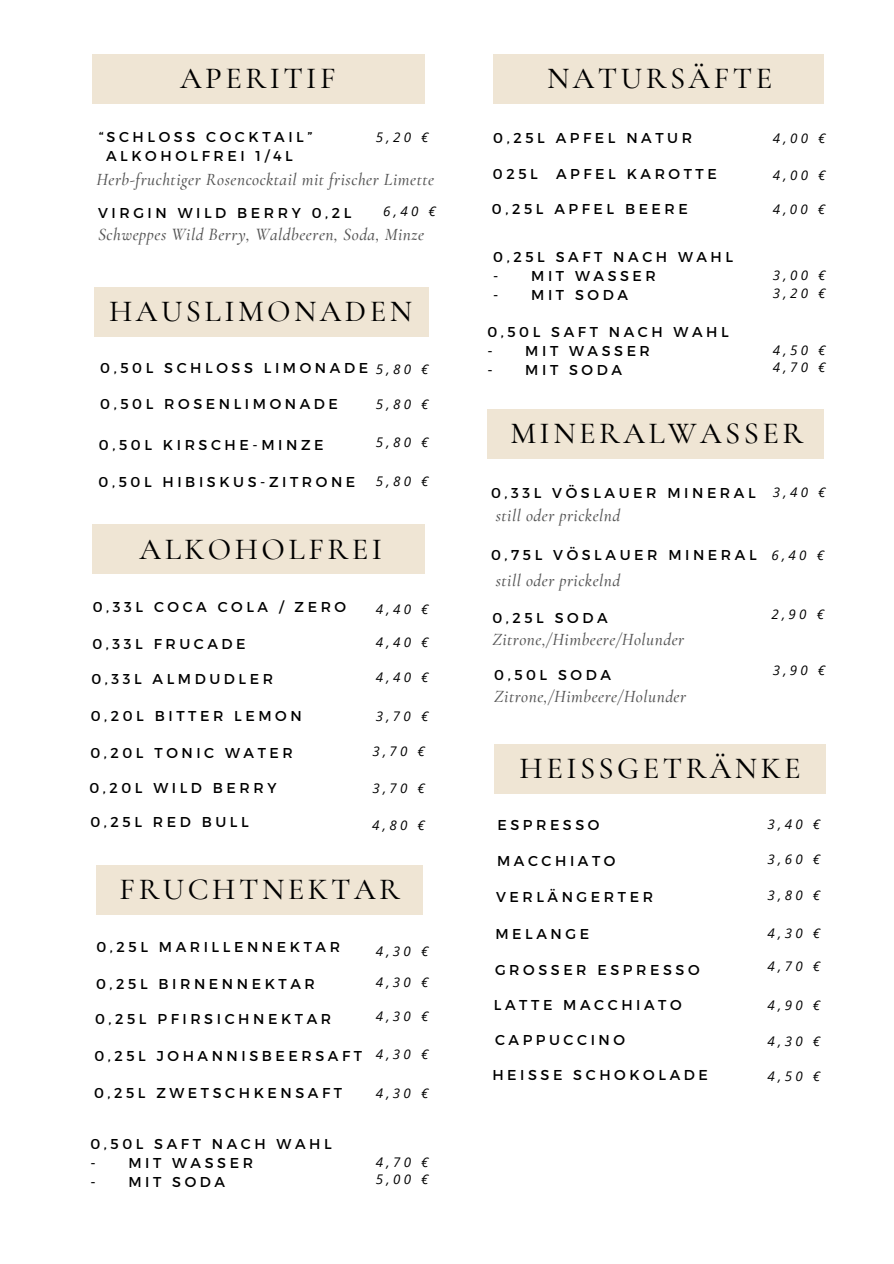
<style>
.page{position:relative;width:894px;height:1264px;background:#fff}
.page>*{position:absolute;margin:0;border:0;box-sizing:border-box;transform-origin:0 0}
.t1{font:500 30.6px "Cormorant Garamond";letter-spacing:.11em;color:#000}
.t2{font:italic 500 17.25px "Cormorant Garamond";letter-spacing:.03em;color:#545454}
.t3{font:14.25px "Montserrat";letter-spacing:.25em;color:#000}
.t4{font:italic 13.35px "Open Sans";letter-spacing:.25em;color:#000}
</style>
<div class="page">
<div style="left:92px;top:54px;width:332px;height:49px;background:#efe5d4"></div>
<div style="left:92px;top:525px;width:332px;height:49px;background:#efe5d4"></div>
<div style="left:493px;top:54px;width:330px;height:49px;background:#efe5d4"></div>
<div style="left:487px;top:409px;width:336px;height:49px;background:#efe5d4"></div>
<div style="left:94px;top:287px;width:334px;height:49px;background:#efe5d4"></div>
<div style="left:96px;top:865px;width:326px;height:49px;background:#efe5d4"></div>
<div style="left:494px;top:744px;width:331px;height:49px;background:#efe5d4"></div>
<h1 class="t1" style="left:180px;top:59px;width:157px">APERITIF</h1>
<h1 class="t3" style="left:99px;top:127px;width:215px">“SCHLOSS COCKTAIL”</h1>
<p class="t3" style="left:106px;top:146px;width:188px">ALKOHOLFREI 1/4L</p>
<p class="t2" style="left:96px;top:169px;width:339px">Herb-fruchtiger Rosencocktail mit frischer Limette</p>
<p class="t4" style="left:376px;top:128px;width:54px">5,20 €</p>
<p class="t4" style="left:383px;top:202px;width:54px">6,40 €</p>
<h2 class="t3" style="left:98px;top:204px;width:255px">VIRGIN WILD BERRY 0,2L</h2>
<p class="t2" style="left:98px;top:224px;width:327px">Schweppes Wild Berry, Waldbeeren, Soda, Minze</p>
<p class="t1" style="left:109px;top:292px;width:304px">HAUSLIMONADEN</p>
<p class="t3" style="left:100px;top:359px;width:269px">0,50L SCHLOSS LIMONADE</p>
<p class="t4" style="left:376px;top:360px;width:54px">5,80 €</p>
<h2 class="t3" style="left:100px;top:394px;width:239px">0,50L ROSENLIMONADE</h2>
<p class="t4" style="left:376px;top:394px;width:54px">5,80 €</p>
<p class="t3" style="left:99px;top:435px;width:226px">0,50L KIRSCHE-MINZE</p>
<p class="t4" style="left:376px;top:432px;width:54px">5,80 €</p>
<h1 class="t3" style="left:99px;top:473px;width:258px">0,50L HIBISKUS-ZITRONE</h1>
<p class="t4" style="left:376px;top:472px;width:54px">5,80 €</p>
<p class="t1" style="left:140px;top:531px;width:244px">ALKOHOLFREI</p>
<p class="t3" style="left:93px;top:598px;width:255px">0,33L COCA COLA / ZERO</p>
<p class="t4" style="left:376px;top:600px;width:54px">4,40 €</p>
<p class="t3" style="left:92px;top:634px;width:155px">0,33L FRUCADE</p>
<p class="t4" style="left:376px;top:633px;width:54px">4,40 €</p>
<p class="t3" style="left:91px;top:669px;width:183px">0,33L ALMDUDLER</p>
<h1 class="t4" style="left:376px;top:668px;width:54px">4,40 €</h1>
<p class="t3" style="left:91px;top:706px;width:212px">0,20L BITTER LEMON</p>
<p class="t3" style="left:90px;top:743px;width:204px">0,20L TONIC WATER</p>
<p class="t3" style="left:89px;top:778px;width:189px">0,20L WILD BERRY</p>
<p class="t3" style="left:90px;top:812px;width:160px">0,25L RED BULL</p>
<p class="t4" style="left:375px;top:706px;width:54px">3,70 €</p>
<p class="t4" style="left:372px;top:741px;width:54px">3,70 €</p>
<p class="t4" style="left:372px;top:778px;width:54px">3,70 €</p>
<h1 class="t4" style="left:372px;top:815px;width:54px">4,80 €</h1>
<p class="t1" style="left:120px;top:870px;width:282px">FRUCHTNEKTAR</p>
<p class="t3" style="left:96px;top:938px;width:245px">0,25L MARILLENNEKTAR</p>
<p class="t4" style="left:375px;top:942px;width:54px">4,30 €</p>
<p class="t3" style="left:96px;top:974px;width:220px">0,25L BIRNENNEKTAR</p>
<p class="t4" style="left:375px;top:973px;width:54px">4,30 €</p>
<p class="t3" style="left:95px;top:1009px;width:238px">0,25L PFIRSICHNEKTAR</p>
<p class="t4" style="left:375px;top:1006px;width:54px">4,30 €</p>
<p class="t3" style="left:94px;top:1046px;width:269px">0,25L JOHANNISBEERSAFT</p>
<p class="t3" style="left:94px;top:1083px;width:249px">0,25L ZWETSCHKENSAFT</p>
<p class="t4" style="left:375px;top:1044px;width:54px">4,30 €</p>
<p class="t4" style="left:375px;top:1083px;width:54px">4,30 €</p>
<p class="t3" style="left:90px;top:1134px;width:243px">0,50L SAFT NACH WAHL</p>
<p class="t3" style="left:90px;top:1153px;width:164px">- MIT WASSER</p>
<p class="t3" style="left:90px;top:1172px;width:7px">-</p>
<p class="t3" style="left:128px;top:1172px;width:98px">MIT SODA</p>
<p class="t4" style="left:376px;top:1152px;width:54px">4,70 €</p>
<p class="t4" style="left:376px;top:1170px;width:54px">5,00 €</p>
<p class="t1" style="left:547px;top:59px;width:227px">NATURSÄFTE</p>
<p class="t3" style="left:493px;top:128px;width:200px">0,25L APFEL NATUR</p>
<p class="t4" style="left:772px;top:129px;width:54px">4,00 €</p>
<p class="t3" style="left:493px;top:165px;width:46px">025L</p>
<p class="t3" style="left:556px;top:165px;width:162px">APFEL KAROTTE</p>
<p class="t4" style="left:772px;top:165px;width:54px">4,00 €</p>
<p class="t3" style="left:492px;top:200px;width:197px">0,25L APFEL BEERE</p>
<p class="t4" style="left:772px;top:200px;width:54px">4,00 €</p>
<p class="t3" style="left:493px;top:248px;width:241px">0,25L SAFT NACH WAHL</p>
<p class="t3" style="left:493px;top:267px;width:164px">- MIT WASSER</p>
<p class="t3" style="left:493px;top:286px;width:7px">-</p>
<h1 class="t3" style="left:531px;top:286px;width:98px">MIT SODA</h1>
<p class="t3" style="left:487px;top:322px;width:243px">0,50L SAFT NACH WAHL</p>
<p class="t3" style="left:487px;top:341px;width:164px">- MIT WASSER</p>
<h2 class="t3" style="left:487px;top:360px;width:7px">-</h2>
<p class="t3" style="left:525px;top:360px;width:98px">MIT SODA</p>
<p class="t4" style="left:772px;top:266px;width:54px">3,00 €</p>
<h2 class="t4" style="left:772px;top:284px;width:54px">3,20 €</h2>
<p class="t4" style="left:772px;top:340px;width:54px">4,50 €</p>
<p class="t4" style="left:772px;top:358px;width:54px">4,70 €</p>
<p class="t1" style="left:510px;top:414px;width:294px">MINERALWASSER</p>
<h2 class="t3" style="left:491px;top:483px;width:266px">0,33L VÖSLAUER MINERAL</h2>
<p class="t2" style="left:495px;top:505px;width:126px">still oder prickelnd</p>
<p class="t4" style="left:772px;top:483px;width:54px">3,40 €</p>
<h2 class="t3" style="left:491px;top:545px;width:267px">0,75L VÖSLAUER MINERAL</h2>
<p class="t2" style="left:495px;top:570px;width:126px">still oder prickelnd</p>
<p class="t4" style="left:771px;top:546px;width:54px">6,40 €</p>
<p class="t3" style="left:492px;top:608px;width:117px">0,25L SODA</p>
<p class="t2" style="left:492px;top:629px;width:193px">Zitrone,/Himbeere/Holunder</p>
<p class="t4" style="left:771px;top:605px;width:54px">2,90 €</p>
<p class="t3" style="left:494px;top:665px;width:118px">0,50L SODA</p>
<p class="t2" style="left:494px;top:686px;width:193px">Zitrone,/Himbeere/Holunder</p>
<p class="t4" style="left:772px;top:660px;width:54px">3,90 €</p>
<h1 class="t1" style="left:519px;top:750px;width:282px">HEISSGETRÄNKE</h1>
<p class="t3" style="left:497px;top:815px;width:104px">ESPRESSO</p>
<p class="t4" style="left:767px;top:814px;width:54px">3,40 €</p>
<p class="t3" style="left:497px;top:852px;width:120px">MACCHIATO</p>
<p class="t4" style="left:767px;top:849px;width:54px">3,60 €</p>
<p class="t3" style="left:496px;top:887px;width:158px">VERLÄNGERTER</p>
<p class="t4" style="left:767px;top:885px;width:54px">3,80 €</p>
<p class="t3" style="left:495px;top:924px;width:95px">MELANGE</p>
<p class="t3" style="left:495px;top:960px;width:206px">GROSSER ESPRESSO</p>
<p class="t3" style="left:494px;top:996px;width:189px">LATTE MACCHIATO</p>
<p class="t3" style="left:495px;top:1030px;width:132px">CAPPUCCINO</p>
<p class="t4" style="left:767px;top:924px;width:54px">4,30 €</p>
<p class="t4" style="left:767px;top:957px;width:54px">4,70 €</p>
<p class="t4" style="left:767px;top:995px;width:54px">4,90 €</p>
<p class="t4" style="left:767px;top:1031px;width:54px">4,30 €</p>
<p class="t3" style="left:492px;top:1065px;width:217px">HEISSE SCHOKOLADE</p>
<p class="t4" style="left:767px;top:1066px;width:54px">4,50 €</p>
</div>
